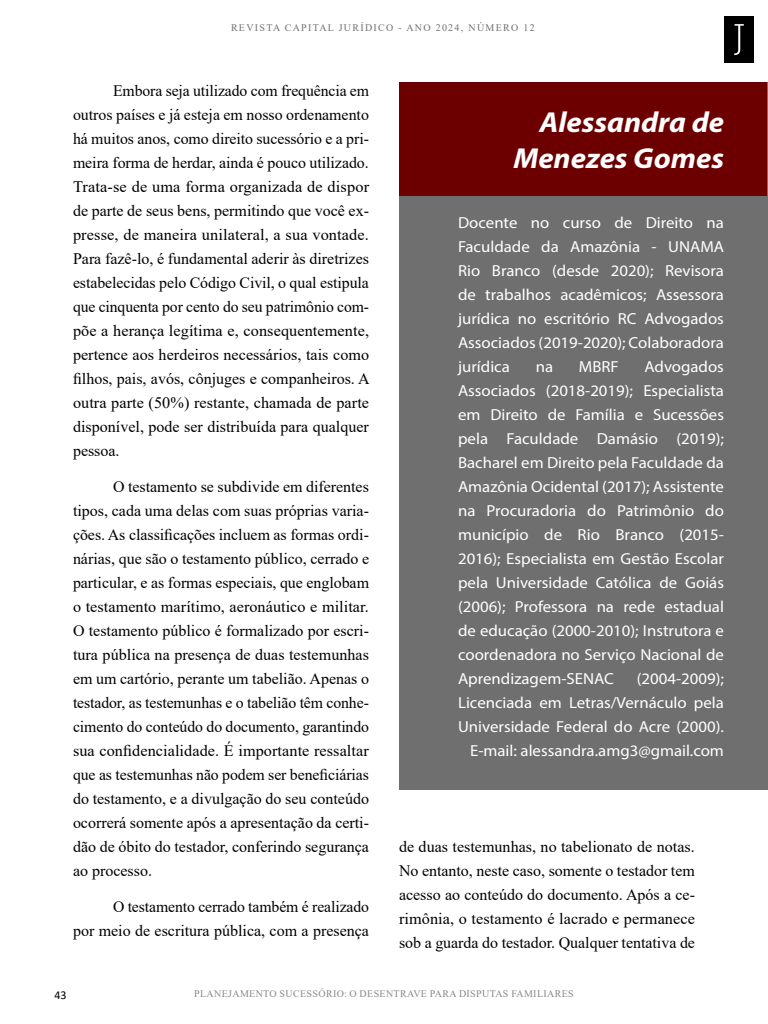
<style>
.page{position:relative;width:768px;height:1024px;background:#fff}
.page>*{position:absolute;margin:0;border:0;box-sizing:border-box;transform-origin:0 0}
.t1{font:italic 700 29px/36px "Myriad Pro";color:#fff;text-align:right;scale:1.05 1}
.t2{font:16px/24px "Times New Roman";color:#000;text-align:justify}
.t3{font:16px/24px "Myriad Pro";color:#fff;text-align:justify;scale:1.05 1}
.t4{font:12px "Calibri";color:#000}
.t5{font:10px "Times New Roman";letter-spacing:.035em;color:#878787}
.t6{font:10px "Times New Roman";letter-spacing:.13em;color:#6f6f6f}
</style>
<div class="page">
<img style="left:724px;top:16px;width:30px;height:47px">
<div style="left:399px;top:82px;width:369px;height:708px;background:#6f6f6f"></div>
<div style="left:400px;top:82px;width:368px;height:114px;background:#6c0000"></div>
<p class="t6" style="left:231px;top:20px;width:305px">REVISTA CAPITAL JURÍDICO - ANO 2024, NÚMERO 12</p>
<p class="t2" style="left:73px;top:78px;width:298px;text-indent:40px">Embora seja utilizado com frequência em outros países e já esteja em nosso ordenamento há muitos anos, como direito sucessório e a pri&shy;meira forma de herdar, ainda é pouco utilizado.<br>Trata-se de uma forma organizada de dispor de parte de seus bens, permitindo que você ex&shy;presse, de maneira unilateral, a sua vontade.<br>Para fazê-lo, é fundamental aderir às diretrizes estabelecidas pelo Código Civil, o qual estipula que cinquenta por cento do seu patrimônio com&shy;põe a herança legítima e, consequentemente, pertence aos herdeiros necessários, tais como filhos, pais, avós, cônjuges e companheiros. A outra parte (50%) restante, chamada de parte disponível, pode ser distribuída para qualquer pessoa.</p>
<p class="t2" style="left:73px;top:474px;width:298px;text-indent:40px">O testamento se subdivide em diferentes tipos, cada uma delas com suas próprias varia&shy;ções. As classificações incluem as formas ordi&shy;nárias, que são o testamento público, cerrado e particular, e as formas especiais, que englobam o testamento marítimo, aeronáutico e militar.<br>O testamento público é formalizado por escri&shy;tura pública na presença de duas testemunhas em um cartório, perante um tabelião. Apenas o testador, as testemunhas e o tabelião têm conhe&shy;cimento do conteúdo do documento, garantindo sua confidencialidade. É importante ressaltar que as testemunhas não podem ser beneficiárias do testamento, e a divulgação do seu conteúdo ocorrerá somente após a apresentação da certi&shy;dão de óbito do testador, conferindo segurança ao processo.</p>
<p class="t2" style="left:73px;top:894px;width:298px;text-align:right">O testamento cerrado também é realizado<br>por meio de escritura pública, com a presença</p>
<h1 class="t1" style="left:513px;top:103px;width:202px">Alessandra de<br>Menezes Gomes</h1>
<p class="t3" style="left:458px;top:210px;width:255px">Docente no curso de Direito na Faculdade da Amazônia - UNAMA Rio Branco (desde 2020); Revisora de trabalhos acadêmicos; Assessora jurídica no escritório RC Advogados Associados (2019-2020); Colaboradora jurídica</p>
<p class="t3" style="left:458px;top:354px;width:255px;text-indent:186px">Advogados Associados (2018-2019); Especialista em Direito de Família e Sucessões pela Faculdade Damásio (2019); Bacharel em Direito pela Faculdade da Amazônia Ocidental (2017); Assistente na Procuradoria do Patrimônio do município de Rio Branco (2015- 2016); Especialista em Gestão Escolar pela Universidade Católica de Goiás (2006); Professora na rede estadual de educação (2000-2010); Instrutora e coordenadora no Serviço Nacional de Aprendizagem-SENAC</p>
<p class="t3" style="left:536px;top:354px;width:18px">na</p>
<p class="t3" style="left:579px;top:354px;width:39px">MBRF</p>
<p class="t3" style="left:458px;top:666px;width:255px;text-align:right">(2004-2009);<br>Licenciada em Letras/Vernáculo pela<br>Universidade Federal do Acre (2000).<br>E-mail: alessandra.amg3@gmail.com</p>
<p class="t2" style="left:399px;top:834px;width:298px">de duas testemunhas, no tabelionato de notas.<br>No entanto, neste caso, somente o testador tem acesso ao conteúdo do documento. Após a ce&shy;rimônia, o testamento é lacrado e permanece sob a guarda do testador. Qualquer tentativa de</p>
<p class="t4" style="left:55px;top:987px;width:14px">43</p>
<p class="t5" style="left:194px;top:987px;width:14px">Planejamento</p>
<p class="t5" style="left:280px;top:987px;width:14px">Sucess</p>
<p class="t5" style="left:318px;top:987px;width:49px">ório: odesentrave</p>
<p class="t5" style="left:430px;top:987px;width:8px">para</p>
<p class="t5" style="left:459px;top:987px;width:8px">disputas</p>
<p class="t5" style="left:511px;top:987px;width:8px">familiares</p>
</div>
